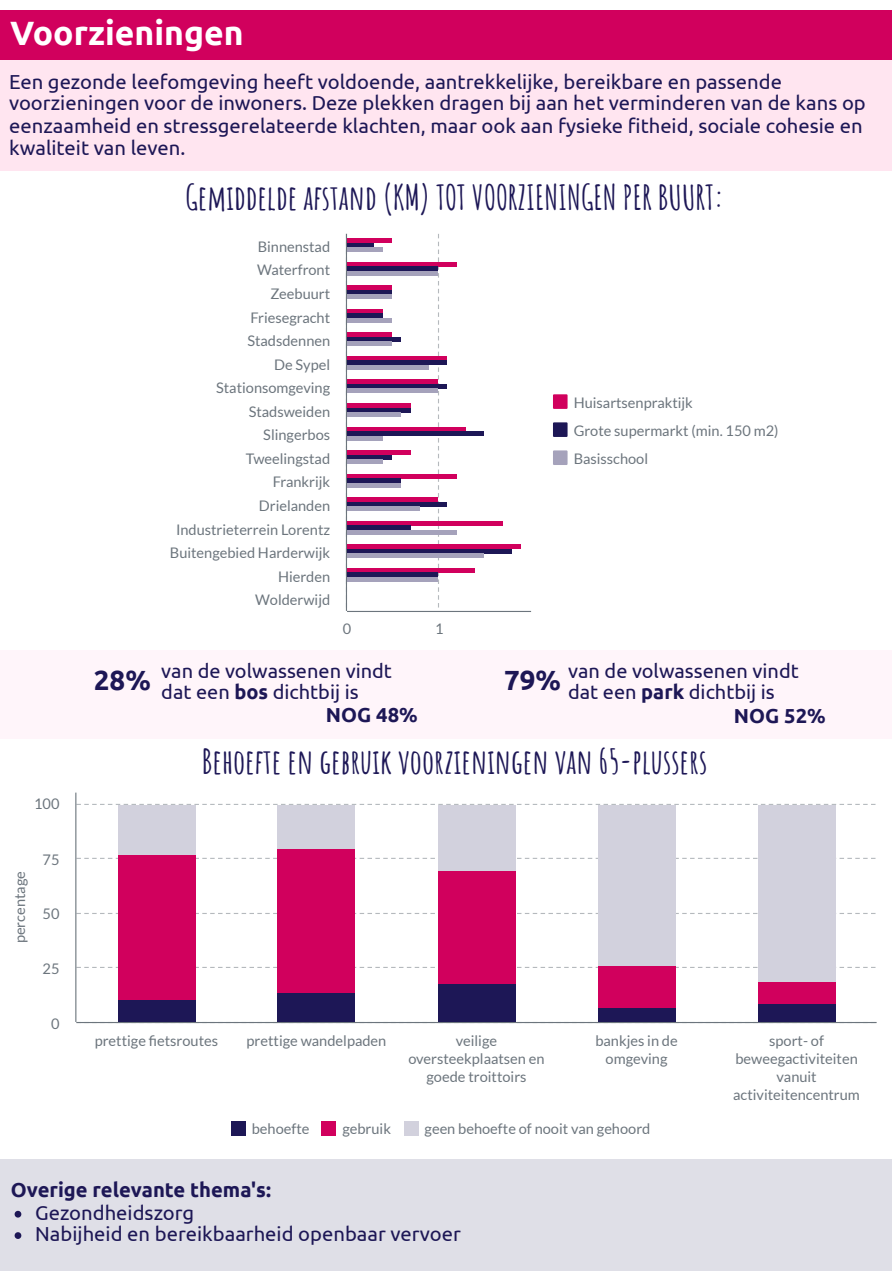
<style>
.page{position:relative;width:892px;height:1272px;background:#fff}
.page>*{position:absolute;margin:0;border:0;box-sizing:border-box;transform-origin:0 0}
.t1{font:700 33.7px "Amatic SC";color:#1d1756}
.t2{font:700 33.7px "Ubuntu";color:#fff}
.t3{font:700 27.75px "Ubuntu";color:#1d1756}
.t4{font:20.25px/22.5px "Ubuntu";color:#1d1756}
.t5{font:700 20.25px "Ubuntu";color:#1d1756}
.t6{font:19.95px "Ubuntu";color:#1d1756}
.t7{font:14.6px/23.6px "Lato";color:#6c757d;text-align:right}
.s1{font-weight:700}
</style>
<div class="page">
<div style="left:0;top:10px;width:891px;height:56px;background:#d1005d"></div>
<div style="left:0;top:61px;width:891px;height:110px;background:#ffe5f0"></div>
<div style="left:0;top:1159px;width:891px;height:111px;background:#dfdfe7"></div>
<svg style="left:15px;top:1210px;width:6px;height:7px"></svg>
<svg style="left:15px;top:1232px;width:6px;height:6px"></svg>
<div style="left:0;top:650px;width:891px;height:88px;background:#fff5fa"></div>
<svg style="left:438px;top:234px;width:1px;height:373px"></svg>
<hr style="left:346px;top:234px;width:1px;height:377px;background:#6c757d">
<hr style="left:347px;top:611px;width:184px;height:1px;background:#6c757d">
<div style="left:347px;top:238px;width:45px;height:5px;background:#d1005d"></div>
<hr style="left:347px;top:262px;width:110px;height:4px;background:#d1005d">
<div style="left:347px;top:285px;width:45px;height:5px;background:#d1005d"></div>
<hr style="left:347px;top:309px;width:36px;height:4px;background:#d1005d">
<div style="left:347px;top:332px;width:45px;height:5px;background:#d1005d"></div>
<div style="left:347px;top:356px;width:100px;height:5px;background:#d1005d"></div>
<hr style="left:347px;top:380px;width:91px;height:4px;background:#d1005d">
<div style="left:347px;top:403px;width:64px;height:5px;background:#d1005d"></div>
<hr style="left:347px;top:427px;width:119px;height:4px;background:#d1005d">
<div style="left:347px;top:450px;width:64px;height:5px;background:#d1005d"></div>
<hr style="left:347px;top:474px;width:110px;height:4px;background:#d1005d">
<div style="left:347px;top:497px;width:91px;height:5px;background:#d1005d"></div>
<hr style="left:347px;top:521px;width:156px;height:4px;background:#d1005d">
<div style="left:347px;top:544px;width:174px;height:5px;background:#d1005d"></div>
<div style="left:347px;top:568px;width:128px;height:5px;background:#d1005d"></div>
<hr style="left:347px;top:243px;width:27px;height:4px;background:#1d1756">
<div style="left:347px;top:266px;width:91px;height:5px;background:#1d1756"></div>
<hr style="left:347px;top:290px;width:45px;height:4px;background:#1d1756">
<div style="left:347px;top:313px;width:36px;height:5px;background:#1d1756"></div>
<hr style="left:347px;top:337px;width:54px;height:4px;background:#1d1756">
<hr style="left:347px;top:361px;width:100px;height:4px;background:#1d1756">
<div style="left:347px;top:384px;width:100px;height:5px;background:#1d1756"></div>
<hr style="left:347px;top:408px;width:64px;height:4px;background:#1d1756">
<div style="left:347px;top:431px;width:137px;height:5px;background:#1d1756"></div>
<hr style="left:347px;top:455px;width:45px;height:4px;background:#1d1756">
<div style="left:347px;top:478px;width:54px;height:5px;background:#1d1756"></div>
<hr style="left:347px;top:502px;width:100px;height:4px;background:#1d1756">
<div style="left:347px;top:525px;width:64px;height:5px;background:#1d1756"></div>
<hr style="left:347px;top:549px;width:165px;height:4px;background:#1d1756">
<hr style="left:347px;top:573px;width:91px;height:4px;background:#1d1756">
<div style="left:347px;top:247px;width:36px;height:5px;background:#a5a2bb"></div>
<hr style="left:347px;top:271px;width:91px;height:4px;background:#a5a2bb">
<div style="left:347px;top:294px;width:45px;height:5px;background:#a5a2bb"></div>
<hr style="left:347px;top:318px;width:45px;height:4px;background:#a5a2bb">
<div style="left:347px;top:341px;width:45px;height:5px;background:#a5a2bb"></div>
<hr style="left:347px;top:365px;width:82px;height:4px;background:#a5a2bb">
<hr style="left:347px;top:389px;width:91px;height:4px;background:#a5a2bb">
<div style="left:347px;top:412px;width:54px;height:5px;background:#a5a2bb"></div>
<hr style="left:347px;top:436px;width:36px;height:4px;background:#a5a2bb">
<div style="left:347px;top:459px;width:36px;height:5px;background:#a5a2bb"></div>
<hr style="left:347px;top:483px;width:54px;height:4px;background:#a5a2bb">
<div style="left:347px;top:506px;width:73px;height:5px;background:#a5a2bb"></div>
<hr style="left:347px;top:530px;width:110px;height:4px;background:#a5a2bb">
<div style="left:347px;top:553px;width:137px;height:5px;background:#a5a2bb"></div>
<div style="left:347px;top:577px;width:91px;height:5px;background:#a5a2bb"></div>
<svg style="left:553px;top:394px;width:15px;height:15px"></svg>
<svg style="left:553px;top:422px;width:15px;height:15px"></svg>
<svg style="left:553px;top:450px;width:15px;height:15px"></svg>
<svg style="left:76px;top:967px;width:799px;height:1px"></svg>
<svg style="left:76px;top:913px;width:799px;height:1px"></svg>
<svg style="left:76px;top:857px;width:799px;height:2px"></svg>
<svg style="left:76px;top:804px;width:799px;height:1px"></svg>
<hr style="left:76px;top:1022px;width:801px;height:1px;background:#6c757d">
<hr style="left:75px;top:792px;width:1px;height:230px;background:#6c757d">
<div style="left:118px;top:999px;width:78px;height:23px;background:#1d1756"></div>
<div style="left:278px;top:992px;width:77px;height:30px;background:#1d1756"></div>
<div style="left:438px;top:983px;width:78px;height:39px;background:#1d1756"></div>
<div style="left:598px;top:1007px;width:77px;height:15px;background:#1d1756"></div>
<div style="left:759px;top:1004px;width:77px;height:18px;background:#1d1756"></div>
<div style="left:118px;top:854px;width:78px;height:145px;background:#d1005d"></div>
<div style="left:278px;top:849px;width:77px;height:143px;background:#d1005d"></div>
<div style="left:438px;top:870px;width:78px;height:113px;background:#d1005d"></div>
<div style="left:598px;top:965px;width:77px;height:42px;background:#d1005d"></div>
<div style="left:759px;top:981px;width:77px;height:23px;background:#d1005d"></div>
<div style="left:118px;top:805px;width:78px;height:49px;background:#d2d1dd"></div>
<div style="left:278px;top:805px;width:77px;height:44px;background:#d2d1dd"></div>
<div style="left:438px;top:805px;width:78px;height:65px;background:#d2d1dd"></div>
<div style="left:598px;top:805px;width:77px;height:160px;background:#d2d1dd"></div>
<div style="left:759px;top:805px;width:77px;height:176px;background:#d2d1dd"></div>
<div style="left:231px;top:1120px;width:15px;height:15px;background:#1d1756"></div>
<div style="left:322px;top:1120px;width:14px;height:15px;background:#d1005d"></div>
<div style="left:404px;top:1120px;width:14px;height:15px;background:#d2d1dd"></div>
<p class="t2" style="left:10px;top:14px;width:235px">Voorzieningen</p>
<p class="t4" style="left:9px;top:70px;width:774px">Een gezonde leefomgeving heeft voldoende, aantrekkelijke, bereikbare en passende</p>
<p class="t4" style="left:9px;top:91px;width:858px">voorzieningen voor de inwoners. Deze plekken dragen bij aan het verminderen van de kans op eenzaamheid en stressgerelateerde klachten, maar ook aan fysieke fitheid, sociale cohesie en</p>
<p class="t4" style="left:9px;top:136px;width:178px">kwaliteit van leven.</p>
<p class="t1" style="left:185px;top:176px;width:540px">Gemiddelde afstand (KM) TOT VOORZIENINGEN PER BUURT:</p>
<p class="t7" style="left:258px;top:234px;width:74px">Binnenstad</p>
<p class="t7" style="left:257px;top:258px;width:75px">Waterfront</p>
<p class="t7" style="left:247px;top:281px;width:84px;text-align:justify;text-indent:23px">Zeebuurt Friesegracht Stadsdennen</p>
<p class="t7" style="left:216px;top:352px;width:116px">De Sypel<br>Stationsomgeving</p>
<p class="t7" style="left:249px;top:399px;width:83px">Stadsweiden</p>
<p class="t7" style="left:263px;top:423px;width:68px">Slingerbos</p>
<p class="t7" style="left:246px;top:446px;width:86px">Tweelingstad</p>
<p class="t7" style="left:273px;top:470px;width:59px">Frankrijk</p>
<p class="t7" style="left:176px;top:493px;width:156px">Drielanden<br>Industrieterrein Lorentz</p>
<p class="t7" style="left:170px;top:541px;width:162px">Buitengebied Harderwijk<br>Hierden<br>Wolderwijd</p>
<p class="t7" style="left:343px;top:617px;width:10px">0</p>
<p class="t7" style="left:435px;top:617px;width:10px">1</p>
<p class="t7" style="left:574px;top:388px;width:206px;line-height:28.1px;text-align:left">Huisartsenpraktijk<br>Grote supermarkt (min. 150 m2)<br>Basisschool</p>
<p class="t6" style="left:161px;top:659px;width:232px">van de volwassenen vindt</p>
<p class="t6" style="left:161px;top:680px;width:199px">dat een <span class="s1">bos</span> dichtbij is</p>
<p class="t3" style="left:94px;top:664px;width:58px">28%</p>
<p class="t3" style="left:504px;top:664px;width:58px">79%</p>
<p class="t6" style="left:568px;top:659px;width:232px">van de volwassenen vindt</p>
<p class="t6" style="left:568px;top:680px;width:208px">dat een <span class="s1">park</span> dichtbij is</p>
<h3 class="t5" style="left:326px;top:703px;width:93px">NOG 48%</h3>
<h3 class="t5" style="left:734px;top:704px;width:93px">NOG 52%</h3>
<p class="t7" style="left:34px;top:792px;width:27px">100</p>
<p class="t7" style="left:8px;top:943px;width:74px;rotate:-90deg">percentage</p>
<p class="t7" style="left:43px;top:847px;width:18px">75</p>
<p class="t7" style="left:43px;top:901px;width:18px">50</p>
<p class="t7" style="left:43px;top:956px;width:18px">25</p>
<p class="t7" style="left:51px;top:1011px;width:10px">0</p>
<p class="t1" style="left:202px;top:739px;width:507px">Behoefte en gebruik voorzieningen van 65-plussers</p>
<p class="t7" style="left:95px;top:1028px;width:125px">prettige fi etsroutes</p>
<p class="t7" style="left:247px;top:1028px;width:141px">prettige wandelpaden</p>
<p class="t7" style="left:456px;top:1028px;width:43px">veilige</p>
<p class="t7" style="left:408px;top:1046px;width:138px">oversteekplaatsen en</p>
<p class="t7" style="left:426px;top:1064px;width:102px">goede troittoirs</p>
<p class="t7" style="left:595px;top:1031px;width:84px;line-height:18px;text-align:center">bankjes in de omgeving</p>
<p class="t7" style="left:733px;top:1031px;width:128px;line-height:18px;text-align:center">sport- of beweegactiviteiten vanuit activiteitencentrum</p>
<p class="t7" style="left:252px;top:1117px;width:59px">behoefte</p>
<p class="t7" style="left:342px;top:1117px;width:50px">gebruik</p>
<p class="t7" style="left:425px;top:1117px;width:227px">geen behoefte of nooit van gehoord</p>
<p class="t5" style="left:11px;top:1178px;width:262px">Overige relevante thema's:</p>
<p class="t4" style="left:35px;top:1201px;width:427px;line-height:21.4px">Gezondheidszorg<br>Nabijheid en bereikbaarheid openbaar vervoer</p>
</div>
